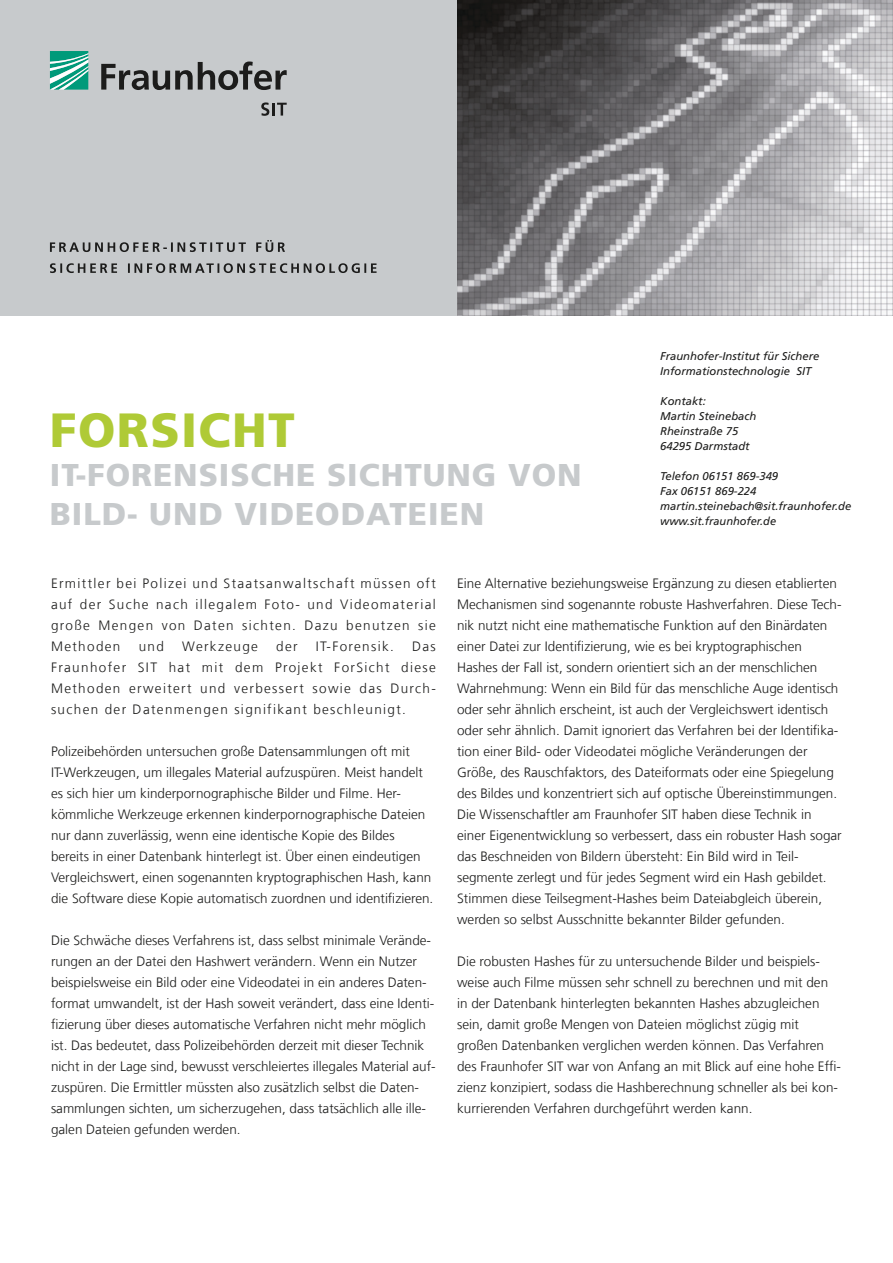
<style>
.page{position:relative;width:893px;height:1263px;background:#fff}
.page>*{position:absolute;margin:0;border:0;box-sizing:border-box;transform-origin:0 0}
.t1{font:900 48px "Frutiger LT Com";letter-spacing:.03em;color:#afca36}
.t2{font:900 31.5px/39px "Frutiger LT Com";letter-spacing:.03em;color:#c7cacc}
.t3{font:300 13.5px/21px "Frutiger LT Com";color:#1c1c1b}
.t4{font:300 13.5px "Frutiger LT Com";letter-spacing:.1em;color:#1c1c1b}
.t5{font:italic 11.25px/15px "Frutiger LT Com";color:#1c1c1b}
</style>
<div class="page">
<img style="left:456px;top:0;width:437px;height:315px">
<div style="left:0;top:0;width:456px;height:315px;background:#c7cacc"></div>
<svg style="left:50px;top:51px;width:38px;height:39px"></svg>
<svg style="left:101px;top:62px;width:186px;height:28px"></svg>
<svg style="left:261px;top:102px;width:26px;height:14px"></svg>
<svg style="left:50px;top:240px;width:235px;height:12px"></svg>
<svg style="left:50px;top:263px;width:327px;height:10px"></svg>
<h1 class="t1" style="left:50px;top:402px;width:246px">FORSICHT</h1>
<h2 class="t2" style="left:50px;top:456px;width:533px">IT-FORENSISCHE SICHTUNG VON<br>BILD- UND VIDEODATEIEN</h2>
<p class="t5" style="left:660px;top:349px;width:161px">Fraunhofer-Institut für Sichere<br>Informationstechnologie SIT</p>
<p class="t5" style="left:660px;top:394px;width:98px">Kontakt:<br>Martin Steinebach<br>Rheinstraße 75<br>64295 Darmstadt</p>
<p class="t5" style="left:660px;top:469px;width:193px">Telefon 06151 869-349<br>Fax 06151 869-224 martin.steinebach@sit.fraunhofer.de www.sit.fraunhofer.de</p>
<p class="t3" style="left:51px;top:573px;width:386px;text-align:justify">Ermittler bei Polizei und Staatsanwaltschaft müssen oft auf der Suche nach illegalem Foto- und Videomaterial große Mengen von Daten sichten. Dazu benutzen sie Methoden</p>
<p class="t3" style="left:139px;top:636px;width:27px">und</p>
<p class="t4" style="left:182px;top:639px;width:77px">Werkzeuge</p>
<p class="t3" style="left:276px;top:636px;width:23px">der</p>
<p class="t4" style="left:316px;top:639px;width:80px">IT-Forensik.</p>
<p class="t3" style="left:51px;top:636px;width:386px;text-align:justify;text-indent:361px">Das Fraunhofer SIT hat mit dem Projekt ForSicht diese Methoden erweitert und verbessert sowie das Durch&shy;suchen der Datenmengen signifikant beschleunigt.</p>
<p class="t3" style="left:51px;top:741px;width:384px">Polizeibehörden untersuchen große Datensammlungen oft mit IT-Werkzeugen, um illegales Material aufzuspüren. Meist handelt es sich hier um kinderpornographische Bilder und Filme. Her&shy;kömmliche Werkzeuge erkennen kinderpornographische Dateien nur dann zuverlässig, wenn eine identische Kopie des Bildes bereits in einer Datenbank hinterlegt ist. Über einen eindeutigen Vergleichswert, einen sogenannten kryptographischen Hash, kann die Software diese Kopie automatisch zuordnen und identifizieren.</p>
<p class="t3" style="left:51px;top:930px;width:386px">Die Schwäche dieses Verfahrens ist, dass selbst minimale Verände&shy;rungen an der Datei den Hashwert verändern. Wenn ein Nutzer beispielsweise ein Bild oder eine Videodatei in ein anderes Daten&shy;format umwandelt, ist der Hash soweit verändert, dass eine Identi&shy;fizierung über dieses automatische Verfahren nicht mehr möglich ist. Das bedeutet, dass Polizeibehörden derzeit mit dieser Technik nicht in der Lage sind, bewusst verschleiertes illegales Material auf&shy;zuspüren. Die Ermittler müssten also zusätzlich selbst die Daten&shy;sammlungen sichten, um sicherzugehen, dass tatsächlich alle ille&shy;galen Dateien gefunden werden.</p>
<p class="t3" style="left:457px;top:573px;width:386px">Eine Alternative beziehungsweise Ergänzung zu diesen etablierten Mechanismen sind sogenannte robuste Hashverfahren. Diese Tech&shy;nik nutzt nicht eine mathematische Funktion auf den Binärdaten einer Datei zur Identifizierung, wie es bei kryptographischen Hashes der Fall ist, sondern orientiert sich an der menschlichen Wahrnehmung: Wenn ein Bild für das menschliche Auge identisch oder sehr ähnlich erscheint, ist auch der Vergleichswert identisch oder sehr ähnlich. Damit ignoriert das Verfahren bei der Identifika&shy;tion einer Bild- oder Videodatei mögliche Veränderungen der Größe, des Rauschfaktors, des Dateiformats oder eine Spiegelung des Bildes und konzentriert sich auf optische Übereinstimmungen.<br>Die Wissenschaftler am Fraunhofer SIT haben diese Technik in einer Eigenentwicklung so verbessert, dass ein robuster Hash sogar das Beschneiden von Bildern übersteht: Ein Bild wird in Teil&shy;segmente zerlegt und für jedes Segment wird ein Hash gebildet.<br>Stimmen diese Teilsegment-Hashes beim Dateiabgleich überein, werden so selbst Ausschnitte bekannter Bilder gefunden.</p>
<p class="t3" style="left:457px;top:951px;width:385px">Die robusten Hashes für zu untersuchende Bilder und beispiels&shy;weise auch Filme müssen sehr schnell zu berechnen und mit den in der Datenbank hinterlegten bekannten Hashes abzugleichen sein, damit große Mengen von Dateien möglichst zügig mit großen Datenbanken verglichen werden können. Das Verfahren des Fraunhofer SIT war von Anfang an mit Blick auf eine hohe Effi&shy;zienz konzipiert, sodass die Hashberechnung schneller als bei kon&shy;kurrierenden Verfahren durchgeführt werden kann.</p>
</div>
